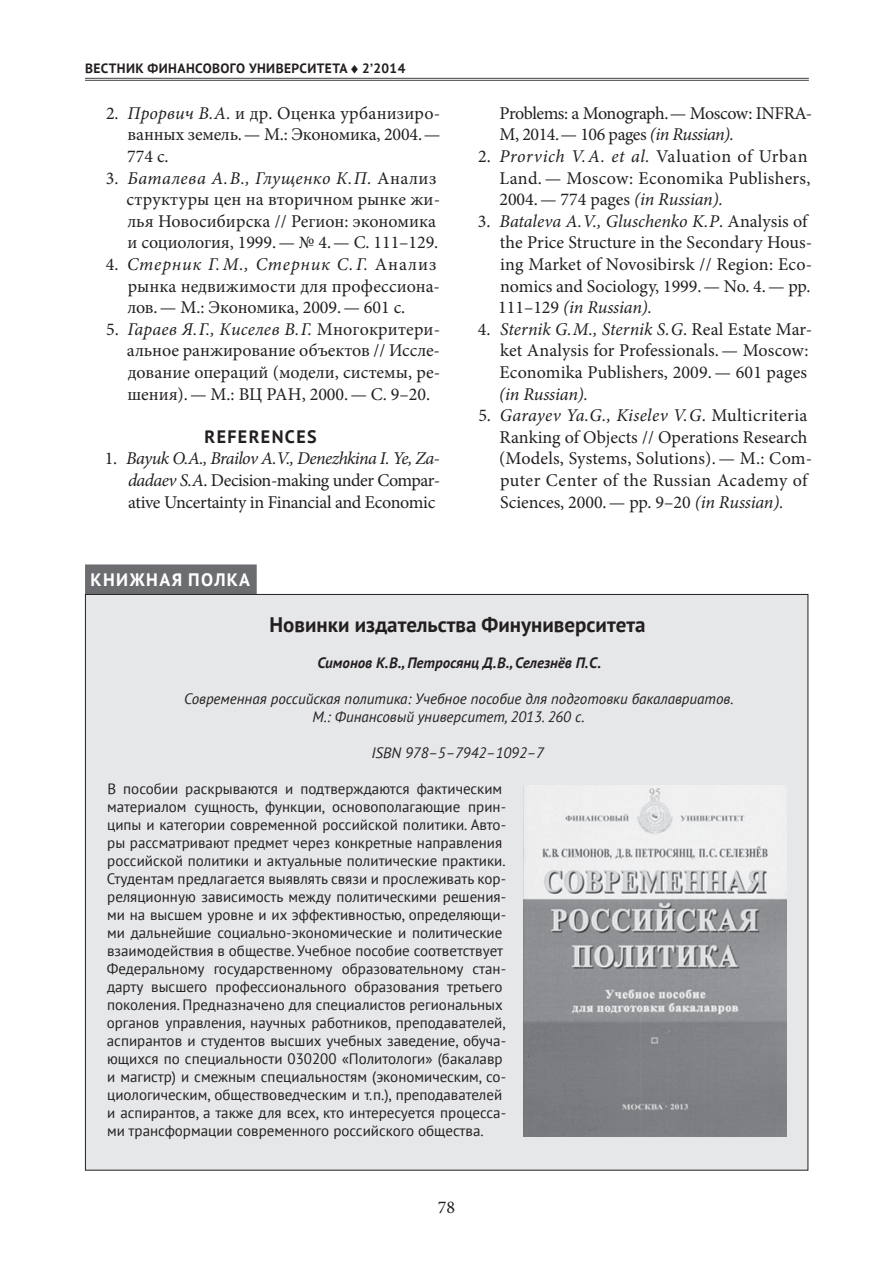
<style>
.page{position:relative;width:893px;height:1263px;background:#fff}
.page>*{position:absolute;margin:0;border:0;box-sizing:border-box;transform-origin:0 0}
.t1{font:700 21px "PT Sans";color:#231f20}
.t2{font:18px/21.6px "Minion Pro";color:#231f20}
.t3{font:18px/21.6px "Minion Pro";letter-spacing:-.025em;color:#231f20}
.t4{font:italic 18px "Minion Pro";letter-spacing:-.015em;color:#231f20}
.t5{font:700 18px "PT Sans";color:#fff}
.t6{font:700 18px "PT Sans";letter-spacing:.075em;color:#231f20}
.t7{font:15px/18px "PT Sans";color:#231f20}
.t8{font:italic 15px/18px "PT Sans";color:#231f20}
.t9{font:italic 700 15px "PT Sans";color:#231f20}
.t10{font:700 13.5px "PT Sans";letter-spacing:.03em;color:#231f20}
.s1{font-style:italic}
</style>
<div class="page">
<hr style="left:85px;top:78px;width:724px;height:1px;background:#414243">
<hr style="left:85px;top:80px;width:724px;height:1px;background:#414243">
<div style="left:85px;top:564px;width:172px;height:30px;background:#6c6d70"></div>
<div style="left:85px;top:594px;width:723px;height:576px;background:#e6e7e9"></div>
<img style="left:524px;top:786px;width:262px;height:350px">
<p class="t10" style="left:85px;top:59px;width:322px">ВЕСТНИК ФИНАНСОВОГО УНИВЕРСИТЕТА ◆ 2’2014</p>
<p class="t2" style="left:127px;top:102px;width:315px;text-align:justify;text-indent:-21px">2. <span class="s1">Прорвич В.А.</span> и др. Оценка урбанизиро&shy;ванных земель.— М.: Экономика, 2004.— 774 с.</p>
<p class="t2" style="left:127px;top:167px;width:315px;text-indent:-21px">3. <span class="s1">Баталева А.В., Глущенко К.П.</span> Анализ структуры цен на вторичном рынке жи&shy;лья Новосибирска // Регион: экономика и социология, 1999.— № 4.— С. 111–129.</p>
<p class="t2" style="left:127px;top:254px;width:314px;text-indent:-22px">4. <span class="s1">Стерник Г.М., Стерник С.Г.</span> Анализ рынка недвижимости для профессиона&shy;лов.— М.: Экономика, 2009.— 601 с.</p>
<p class="t2" style="left:127px;top:318px;width:315px;text-align:justify;text-indent:-21px">5. <span class="s1">Гараев Я.Г., Киселев В.Г.</span> Многокритери&shy;альное ранжирование объектов // Иссле&shy;дование операций (модели, системы, ре&shy;шения).— М.: ВЦ РАН, 2000.— С. 9–20.</p>
<p class="t6" style="left:204px;top:425px;width:114px">REFERENCES</p>
<p class="t2" style="left:128px;top:448px;width:314px;text-align:justify;text-indent:-23px">1. <span class="s1">Bayuk O.A., Brailov A.V., Denezhkina I. Ye, Za&shy;dadaev S.A</span>. Decision-making under Compar&shy;ative Uncertainty in Financial and Economic</p>
<p class="t5" style="left:91px;top:567px;width:27px">Книжная</p>
<p class="t5" style="left:188px;top:567px;width:14px">полка</p>
<p class="t3" style="left:499px;top:102px;width:314px">Problems: a Monograph.— Moscow: INFRA-<br>M, 2014.— 106 pages <span class="s1">(in Russian).</span></p>
<p class="t2" style="left:499px;top:146px;width:313px;text-indent:-21px">2. <span class="s1">Prorvich V.A. et al.</span> Valuation of Urban<br>Land. — Moscow: Economika Publishers,<br>2004.— 774 pages <span class="s1">(in Russian).</span></p>
<p class="t2" style="left:498px;top:210px;width:315px;text-indent:-20px">3. <span class="s1">Bataleva A.V., Gluschenko K.P</span>. Analysis of the Price Structure in the Secondary Hous&shy;ing Market of Novosibirsk // Region: Eco&shy;nomics and Sociology, 1999.— No. 4.— pp.<br>111–129 <span class="s1">(in Russian).</span></p>
<p class="t2" style="left:499px;top:318px;width:314px;text-indent:-22px">4. <span class="s1">Sternik G.M., Sternik S.G</span>. Real Estate Mar&shy;ket Analysis for Professionals.— Moscow:<br>Economika Publishers, 2009.— 601 pages</p>
<p class="t4" style="left:499px;top:382px;width:90px">(in Russian).</p>
<p class="t2" style="left:499px;top:405px;width:315px;text-indent:-21px">5. <span class="s1">Garayev Ya.G., Kiselev V.G</span>. Multicriteria Ranking of Objects // Operations Research (Models, Systems, Solutions).— M.: Com&shy;puter Center of the Russian Academy of Sciences, 2000.— pp. 9–20 <span class="s1">(in Russian).</span></p>
<p class="t1" style="left:270px;top:611px;width:377px">Новинки издательства Финуниверситета</p>
<p class="t9" style="left:317px;top:653px;width:285px">Симонов К.В., Петросянц Д.В., Селезнёв П.С.</p>
<p class="t8" style="left:312px;top:690px;width:423px;text-indent:-128px">Современная российская политика: Учебное пособие для подготовки бакалавриатов.<br>М.: Финансовый университет, 2013. 260 с.</p>
<p class="t8" style="left:371px;top:744px;width:174px">ISBN 978–5–7942–1092–7</p>
<p class="t7" style="left:107px;top:780px;width:401px">В пособии раскрываются и подтверждаются фактическим материалом сущность, функции, основополагающие прин&shy;ципы и категории современной российской политики. Авто&shy;ры рассматривают предмет через конкретные направления российской политики и актуальные политические практики.<br>Студентам предлагается выявлять связи и прослеживать кор&shy;реляционную зависимость между политическими решения&shy;ми на высшем уровне и их эффективностью, определяющи&shy;ми дальнейшие социально-экономические и политические взаимодействия в обществе. Учебное пособие соответствует Федеральному государственному образовательному стан&shy;дарту высшего профессионального образования третьего поколения. Предназначено для специалистов региональных органов управления, научных работников, преподавателей, аспирантов и студентов высших учебных заведение, обуча&shy;ющихся по специальности 030200 «Политологи» (бакалавр и магистр) и смежным специальностям (экономическим, со&shy;циологическим, обществоведческим и т.п.), преподавателей и аспирантов, а также для всех, кто интересуется процесса&shy;ми трансформации современного российского общества.</p>
<p class="t2" style="left:438px;top:1197px;width:19px">78</p>
</div>
